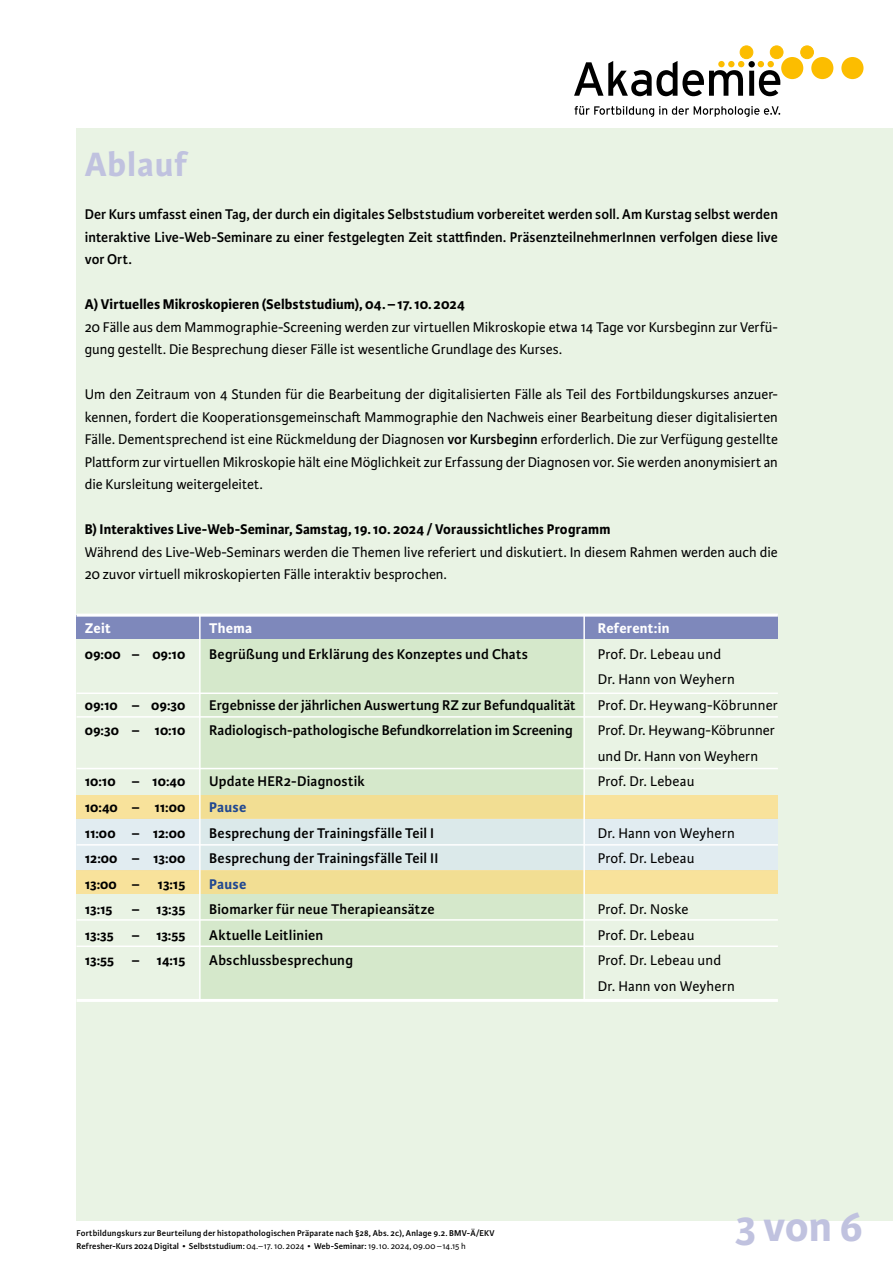
<style>
.page{position:relative;width:893px;height:1263px;background:#fff}
.page>*{position:absolute;margin:0;border:0;box-sizing:border-box;transform-origin:0 0}
.t1{font:700 45px "Karmina Sans";color:#c0c2df}
.t2{font:700 36px "Karmina Sans";color:#c0c2df}
.t3{font:15px/22.5px "Karmina Sans";letter-spacing:.005em;color:#000}
.t4{font:600 15px/22.5px "Karmina Sans";letter-spacing:.01em;color:#000;text-align:justify}
.t5{font:700 15px "Karmina Sans";letter-spacing:.005em;color:#000}
.t6{font:700 15px "Karmina Sans";letter-spacing:.015em;color:#fff}
.t7{font:700 15px "Karmina Sans";letter-spacing:.015em;color:#224991}
.t8{font:700 14.25px "Karmina Sans";letter-spacing:.005em;color:#000}
.t9{font:600 9px "Karmina Sans";letter-spacing:.015em;color:#000}
.s1{font-weight:600}
.s2{font-weight:400}
</style>
<div class="page">
<div style="left:77px;top:128px;width:816px;height:1092px;background:#e9f3e4"></div>
<svg style="left:575px;top:106px;width:205px;height:11px"></svg>
<svg style="left:574px;top:61px;width:206px;height:35px"></svg>
<div style="left:767px;top:61px;width:7px;height:6px;background:#fcbd00;border-radius:50%"></div>
<div style="left:740px;top:46px;width:13px;height:13px;background:#fcbd00;border-radius:50%"></div>
<div style="left:740px;top:46px;width:13px;height:13px;border:1px solid #fcbd00;border-radius:50%"></div>
<div style="left:770px;top:46px;width:13px;height:13px;background:#fcbd00;border-radius:50%"></div>
<div style="left:770px;top:46px;width:13px;height:13px;border:1px solid #fcbd00;border-radius:50%"></div>
<div style="left:801px;top:46px;width:12px;height:13px;background:#fcbd00;border-radius:50%"></div>
<div style="left:801px;top:46px;width:12px;height:13px;border:1px solid #fcbd00;border-radius:50%"></div>
<div style="left:781px;top:57px;width:22px;height:22px;background:#fcbd00;border-radius:50%"></div>
<div style="left:811px;top:57px;width:22px;height:22px;background:#fcbd00;border-radius:50%"></div>
<div style="left:841px;top:57px;width:22px;height:22px;background:#fcbd00;border-radius:50%"></div>
<div style="left:718px;top:61px;width:7px;height:6px;background:#fcbd00;border-radius:50%"></div>
<div style="left:200px;top:615px;width:383px;height:387px;background:#d5e8cb"></div>
<div style="left:77px;top:818px;width:701px;height:52px;background:#dbe9ea"></div>
<hr style="left:77px;top:692px;width:701px;height:2px;background:#fff">
<div style="left:77px;top:615px;width:701px;height:24px;background:#7e88bb"></div>
<div style="left:77px;top:795px;width:701px;height:24px;background:#f2de93"></div>
<div style="left:77px;top:870px;width:701px;height:24px;background:#f2de93"></div>
<hr style="left:77px;top:614px;width:701px;height:3px;background:#fff">
<hr style="left:77px;top:999px;width:701px;height:3px;background:#fff">
<hr style="left:77px;top:844px;width:701px;height:2px;background:#fff">
<hr style="left:77px;top:945px;width:701px;height:2px;background:#fff">
<hr style="left:77px;top:716px;width:701px;height:2px;background:#fff">
<hr style="left:77px;top:768px;width:701px;height:1px;background:#fff">
<hr style="left:77px;top:919px;width:701px;height:2px;background:#fff">
<hr style="left:583px;top:614px;width:2px;height:386px;background:#fff">
<hr style="left:199px;top:615px;width:2px;height:385px;background:#fff">
<p class="t2" style="left:85px;top:144px;width:104px">Ablauf</p>
<p class="t4" style="left:85px;top:203px;width:695px">Der Kurs umfasst einen Tag, der durch ein digitales Selbststudium vorbereitet werden soll. Am Kurstag selbst werden interaktive Live-Web-Seminare zu einer festgelegten Zeit stattfinden. PräsenzteilnehmerInnen verfolgen diese live vor Ort.</p>
<p class="t5" style="left:85px;top:296px;width:381px">A) Virtuelles Mikroskopieren (Selbststudium), 04. –17.10.2024</p>
<p class="t3" style="left:85px;top:316px;width:695px">20 Fälle aus dem Mammographie-Screening werden zur virtuellen Mikroskopie etwa 14 Tage vor Kursbeginn zur Verfü&shy;gung gestellt. Die Besprechung dieser Fälle ist wesentliche Grundlage des Kurses.</p>
<p class="t3" style="left:85px;top:384px;width:695px;text-align:justify">Um den Zeitraum von 4 Stunden für die Bearbeitung der digitalisierten Fälle als Teil des Fortbildungskurses anzuer&shy;kennen, fordert die Kooperationsgemeinschaft Mammographie den Nachweis einer Bearbeitung dieser digitalisierten Fälle. Dementsprechend ist eine Rückmeldung der Diagnosen <span class="s1">vor Kursbeginn</span> erforderlich. Die zur Verfügung gestellte Plattform zur virtuellen Mikroskopie hält eine Möglichkeit zur Erfassung der Diagnosen vor. Sie werden anonymisiert an die Kursleitung weitergeleitet.</p>
<p class="t5" style="left:85px;top:521px;width:527px">B) Interaktives Live-Web-Seminar, Samstag, 19.10. 2024 / Voraussichtliches Programm</p>
<p class="t3" style="left:85px;top:541px;width:694px">Während des Live-Web-Seminars werden die Themen live referiert und diskutiert. In diesem Rahmen werden auch die<br>20 zuvor virtuell mikroskopierten Fälle interaktiv besprochen.</p>
<p class="t6" style="left:85px;top:620px;width:27px">Zeit</p>
<p class="t6" style="left:209px;top:620px;width:44px">Thema</p>
<p class="t6" style="left:598px;top:620px;width:73px">Referent:in</p>
<p class="t8" style="left:85px;top:646px;width:102px">09:00 – 09:10</p>
<p class="t4" style="left:209px;top:643px;width:320px">Begrüßung und Erklärung des Konzeptes und Chats</p>
<p class="t3" style="left:598px;top:643px;width:125px">Prof. Dr. Lebeau und</p>
<p class="t3" style="left:598px;top:669px;width:138px">Dr. Hann von Weyhern</p>
<p class="t8" style="left:85px;top:697px;width:102px">09:10 – 09:30</p>
<p class="t4" style="left:209px;top:694px;width:368px">Ergebnisse der jährlichen Auswertung RZ zur Befundqualität</p>
<p class="t3" style="left:598px;top:694px;width:182px">Prof. Dr. Heywang-Köbrunner</p>
<p class="t8" style="left:85px;top:723px;width:102px">09:30 – 10:10</p>
<p class="t4" style="left:209px;top:719px;width:365px">Radiologisch-pathologische Befundkorrelation im Screening</p>
<p class="t3" style="left:598px;top:718px;width:179px;line-height:25.5px">Prof. Dr. Heywang-Köbrunner und Dr. Hann von Weyhern</p>
<p class="t8" style="left:85px;top:774px;width:102px">10:10 – 10:40</p>
<p class="t4" style="left:209px;top:770px;width:157px">Update HER2-Diagnostik</p>
<p class="t3" style="left:598px;top:771px;width:98px">Prof. Dr. Lebeau</p>
<p class="t8" style="left:85px;top:799px;width:102px">10:40 – 11:00</p>
<p class="t7" style="left:209px;top:798px;width:39px">Pause</p>
<p class="t8" style="left:85px;top:825px;width:102px">11:00 – 12:00</p>
<p class="t4" style="left:209px;top:821px;width:226px">Besprechung der Trainingsfälle Teil I</p>
<p class="t3" style="left:598px;top:822px;width:138px">Dr. Hann von Weyhern</p>
<p class="t8" style="left:85px;top:850px;width:102px">12:00 – 13:00</p>
<p class="t4" style="left:209px;top:847px;width:231px">Besprechung der Trainingsfälle Teil II</p>
<p class="t3" style="left:598px;top:847px;width:98px">Prof. Dr. Lebeau</p>
<p class="t8" style="left:85px;top:876px;width:56px">13:00 –</p>
<p class="t8" style="left:158px;top:876px;width:29px">13:15</p>
<p class="t7" style="left:209px;top:875px;width:39px">Pause</p>
<p class="t8" style="left:85px;top:901px;width:29px">13:15</p>
<p class="t8" style="left:132px;top:901px;width:55px">– 13:35</p>
<p class="t4" style="left:209px;top:898px;width:227px">Biomarker für neue Therapieansätze</p>
<p class="t3" style="left:598px;top:898px;width:92px">Prof. Dr. Noske</p>
<p class="t8" style="left:85px;top:927px;width:31px">13:35</p>
<p class="t8" style="left:132px;top:927px;width:55px">– 13:55</p>
<p class="t4" style="left:209px;top:923px;width:116px">Aktuelle Leitlinien</p>
<p class="t3" style="left:598px;top:924px;width:98px">Prof. Dr. Lebeau</p>
<p class="t8" style="left:85px;top:952px;width:31px">13:55</p>
<p class="t8" style="left:132px;top:952px;width:55px">– 14:15</p>
<p class="t4" style="left:209px;top:949px;width:145px">Abschlussbesprechung</p>
<p class="t3" style="left:598px;top:949px;width:125px">Prof. Dr. Lebeau und</p>
<p class="t3" style="left:598px;top:975px;width:138px">Dr. Hann von Weyhern</p>
<p class="t9" style="left:77px;top:1228px;width:420px">Fortbildungskurs zur Beurteilung der histopathologischen Präparate nach §28, Abs. 2c), Anlage 9.2. BMV-Ä/EKV</p>
<p class="t9" style="left:77px;top:1241px;width:391px">Refresher-Kurs 2024 Digital <span class="s2">•</span> Selbststudium: <span class="s2">04.–17. 10. 2024 •</span> Web-Seminar: <span class="s2">19.10. 2024, 09.00 –14.15 h</span></p>
<p class="t1" style="left:735px;top:1201px;width:130px">3 von 6</p>
</div>
